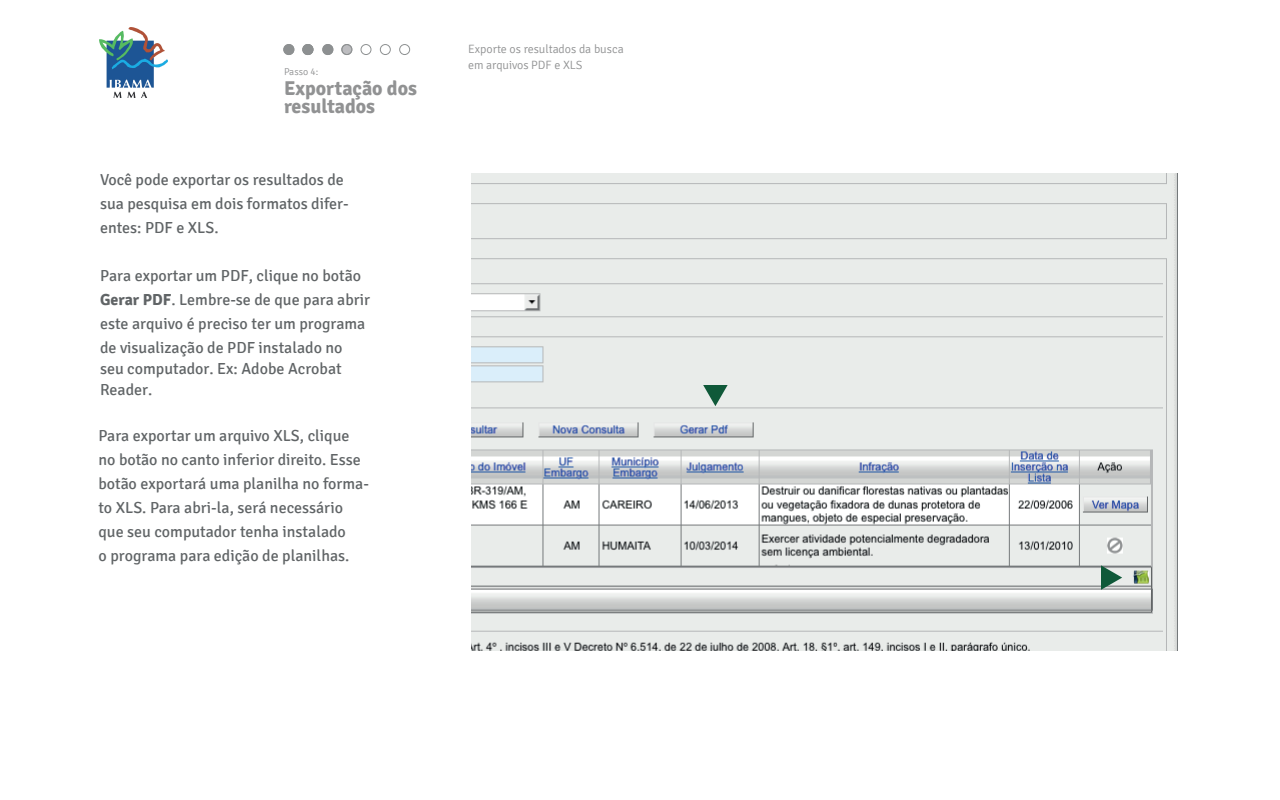
<style>
.page{position:relative;width:1280px;height:800px;background:#fff}
.page>*{position:absolute;margin:0;border:0;box-sizing:border-box;transform-origin:0 0}
.t1{font:700 20px/18px "Signika";color:#919293}
.t2{font:16px/24px "Signika";color:#606466}
.t3{font:300 12px/16px "Signika";color:#919293}
.t4{font:300 10px "Signika";color:#919293}
.s1{font-weight:700}
</style>
<div class="page">
<img style="left:471px;top:174px;width:707px;height:477px">
<img style="left:100px;top:28px;width:67px;height:69px">
<div style="left:283px;top:44px;width:11px;height:11px;border:1px solid #8d9091;border-radius:50%"></div>
<div style="left:284px;top:45px;width:10px;height:10px;background:#8d9091;border-radius:50%"></div>
<div style="left:284px;top:44px;width:10px;height:11px;border:1px solid #8d9091;border-radius:50%"></div>
<div style="left:302px;top:44px;width:11px;height:11px;border:1px solid #8d9091;border-radius:50%"></div>
<div style="left:303px;top:45px;width:10px;height:10px;background:#8d9091;border-radius:50%"></div>
<div style="left:302px;top:44px;width:12px;height:11px;border:1px solid #8d9091;border-radius:50%"></div>
<div style="left:360px;top:44px;width:12px;height:11px;border:1px solid #8d9091;border-radius:50%"></div>
<div style="left:380px;top:44px;width:11px;height:11px;border:1px solid #8d9091;border-radius:50%"></div>
<div style="left:399px;top:44px;width:11px;height:11px;border:1px solid #8d9091;border-radius:50%"></div>
<svg style="left:703px;top:385px;width:25px;height:21px"></svg>
<svg style="left:1101px;top:565px;width:21px;height:25px"></svg>
<div style="left:322px;top:44px;width:11px;height:11px;border:1px solid #8d9091;border-radius:50%"></div>
<div style="left:323px;top:45px;width:10px;height:10px;background:#8d9091;border-radius:50%"></div>
<div style="left:322px;top:44px;width:12px;height:11px;border:1px solid #8d9091;border-radius:50%"></div>
<div style="left:342px;top:45px;width:10px;height:10px;background:#bdbdc0;border-radius:50%"></div>
<div style="left:341px;top:44px;width:11px;height:11px;border:1px solid #8d9091;border-radius:50%"></div>
<div style="left:342px;top:44px;width:10px;height:11px;border:1px solid #8d9091;border-radius:50%"></div>
<p class="t4" style="left:284px;top:66px;width:36px">Passo 4:</p>
<p class="t1" style="left:284px;top:80px;width:135px">Exportação dos resultados</p>
<p class="t2" style="left:100px;top:168px;width:250px">Você pode exportar os resultados de sua pesquisa em dois formatos difer&shy;entes: PDF e XLS.</p>
<p class="t2" style="left:100px;top:264px;width:271px">Para exportar um PDF, clique no botão <span class="s1">Gerar PDF</span>. Lembre-se de que para abrir este arquivo é preciso ter um programa de visualização de PDF instalado no</p>
<p class="t2" style="left:100px;top:359px;width:243px;line-height:21px">seu computador. Ex: Adobe Acrobat<br>Reader.</p>
<p class="t2" style="left:98px;top:424px;width:272px">Para exportar um arquivo XLS, clique no botão no canto inferior direito. Esse botão exportará uma planilha no forma&shy;to XLS. Para abri-la, será necessário que seu computador tenha instalado<br>o programa para edição de planilhas.</p>
<p class="t3" style="left:468px;top:42px;width:157px">Exporte os resultados da busca em arquivos PDF e XLS</p>
</div>
